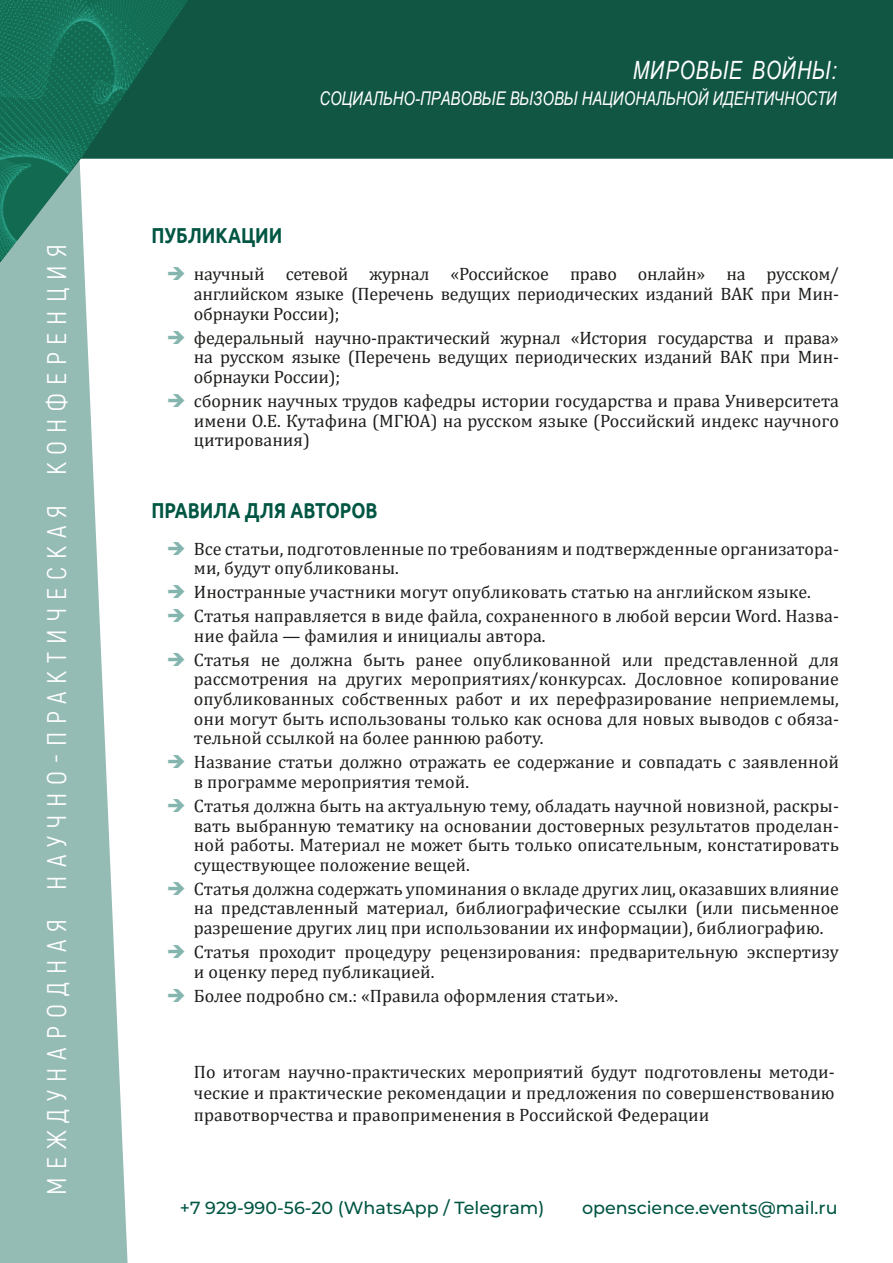
<style>
.page{position:relative;width:893px;height:1263px;background:#fff}
.page>*{position:absolute;margin:0;border:0;box-sizing:border-box;transform-origin:0 0}
.t1{font:27px "Akrobat";letter-spacing:.295em;color:#fff}
.t2{font:italic 25.2px "Arial Narrow";letter-spacing:.04em;color:#fff;scale:.95 1}
.t3{font:700 21.6px "Ubuntu";color:#015543;scale:.83 1}
.t4{font:italic 18.9px "Arial Narrow";letter-spacing:.005em;color:#fff;scale:.95 1}
.t5{font:18px/19.6px "Cambria";color:#1d1d1b;text-align:justify}
.t6{font:500 17.55px "Montserrat";color:#015543}
</style>
<div class="page">
<svg style="left:0;top:263px;width:128px;height:1000px;background:#9cbfba"></svg>
<div style="left:289px;top:0;width:604px;height:159px;background:#105643"></div>
<img style="left:0;top:0;width:289px;height:263px">
<h1 class="t1" style="left:41px;top:1195px;width:952px;rotate:-90deg">МЕЖДУНАРОДНАЯ НАУЧНО-ПРАКТИЧЕСКАЯ КОНФЕРЕНЦИЯ</h1>
<h2 class="t2" style="left:633px;top:53px;width:216px">МИРОВЫЕ ВОЙНЫ:</h2>
<p class="t4" style="left:319px;top:85px;width:546px">СОЦИАЛЬНО-ПРАВОВЫЕ ВЫЗОВЫ НАЦИОНАЛЬНОЙ ИДЕНТИЧНОСТИ</p>
<p class="t3" style="left:151px;top:222px;width:159px">ПУБЛИКАЦИИ</p>
<p class="t5" style="left:194px;top:264px;width:647px">научный сетевой журнал «Российское право онлайн» на русском/ английском языке (Перечень ведущих периодических изданий ВАК при Мин&shy;обрнауки России);</p>
<p class="t5" style="left:194px;top:328px;width:647px">федеральный научно-практический журнал «История государства и права» на русском языке (Перечень ведущих периодических изданий ВАК при Мин&shy;обрнауки России);</p>
<p class="t5" style="left:194px;top:391px;width:647px">сборник научных трудов кафедры истории государства и права Университета имени О.Е. Кутафина (МГЮА) на русском языке (Российский индекс научного цитирования)</p>
<p class="t3" style="left:151px;top:497px;width:274px">ПРАВИЛА ДЛЯ АВТОРОВ</p>
<p class="t5" style="left:194px;top:539px;width:647px">Все статьи, подготовленные по требованиям и подтвержденные организатора&shy;ми, будут опубликованы.</p>
<p class="t5" style="left:194px;top:580px;width:647px;line-height:23.9px">Иностранные участники могут опубликовать статью на английском языке.<br>Статья направляется в виде файла, сохраненного в любой версии Word. Назва-</p>
<p class="t5" style="left:194px;top:624px;width:647px;line-height:23.9px">ние файла — фамилия и инициалы автора.<br>Статья не должна быть ранее опубликованной или представленной для</p>
<p class="t5" style="left:194px;top:669px;width:647px">рассмотрения на других мероприятиях/конкурсах. Дословное копирование опубликованных собственных работ и их перефразирование неприемлемы, они могут быть использованы только как основа для новых выводов с обяза&shy;тельной ссылкой на более раннюю работу.</p>
<p class="t5" style="left:194px;top:752px;width:647px">Название статьи должно отражать ее содержание и совпадать с заявленной в программе мероприятия темой.</p>
<p class="t5" style="left:194px;top:796px;width:647px">Статья должна быть на актуальную тему, обладать научной новизной, раскры&shy;вать выбранную тематику на основании достоверных результатов проделан&shy;ной работы. Материал не может быть только описательным, констатировать существующее положение вещей.</p>
<p class="t5" style="left:194px;top:879px;width:647px">Статья должна содержать упоминания о вкладе других лиц, оказавших влияние на представленный материал, библиографические ссылки (или письменное разрешение других лиц при использовании их информации), библиографию.</p>
<p class="t5" style="left:194px;top:942px;width:647px">Статья проходит процедуру рецензирования: предварительную экспертизу и оценку перед публикацией.</p>
<p class="t5" style="left:194px;top:985px;width:426px">Более подробно см.: «Правила оформления статьи».</p>
<p class="t5" style="left:194px;top:1060px;width:642px;line-height:21.6px">По итогам научно-практических мероприятий будут подготовлены методи&shy;ческие и практические рекомендации и предложения по совершенствованию правотворчества и правоприменения в Российской Федерации</p>
<p class="t6" style="left:180px;top:1195px;width:366px">+7 929-990-56-20 (WhatsApp / Telegram)</p>
<p class="t6" style="left:582px;top:1195px;width:257px">openscience.events@mail.ru</p>
</div>
